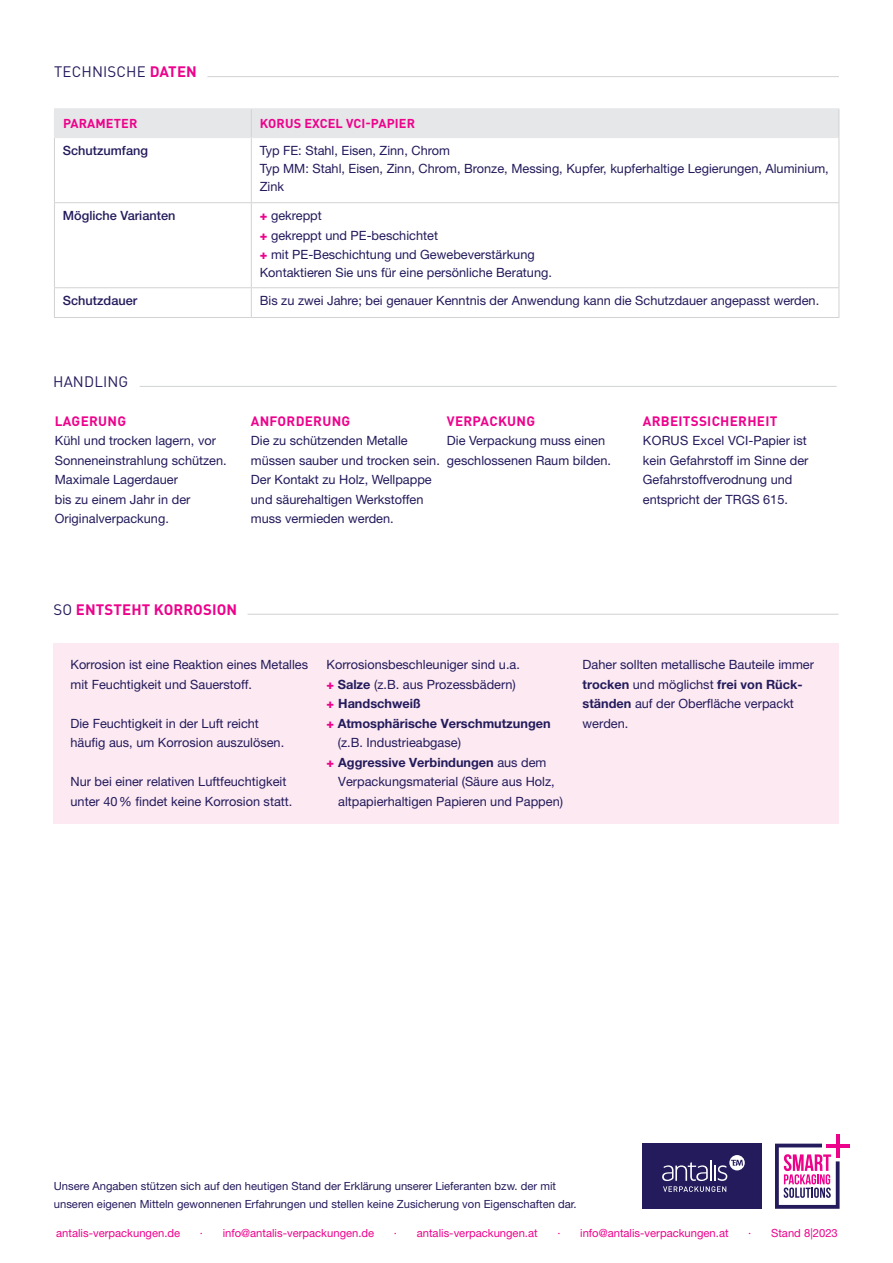
<style>
.page{position:relative;width:893px;height:1263px;background:#fff}
.page>*{position:absolute;margin:0;border:0;box-sizing:border-box;transform-origin:0 0}
.t1{font:15px "DINOT";letter-spacing:.01em;color:#231b5c}
.t2{font:700 15px "DINOT";letter-spacing:.01em;color:#ed028c}
.t3{font:700 13.5px "DINOT";letter-spacing:.02em;color:#ed028c}
.t4{font:12.75px/19.5px "Helvetica Neue LT Std";color:#231b5c}
.t5{font:700 12.75px "Helvetica Neue LT Std";color:#231b5c}
.t6{font:500 12.75px "Helvetica Neue LT Std";color:#231b5c}
.t7{font:700 12.75px "DINOT";letter-spacing:.01em;color:#ed028c}
.t8{font:11.25px/18px "Helvetica Neue LT Std";color:#231b5c}
.t9{font:11.25px "Helvetica Neue LT Std";color:#ed028c}
.s1{font-weight:700;color:#ed028c}
.s2{font-weight:800;color:#ed028c}
.s3{font-weight:400;color:#231b5c}
.s4{font-weight:700}
.s5{font-weight:400}
</style>
<div class="page">
<hr style="left:54px;top:108px;width:197px;height:1px;background:#e6e7e9">
<hr style="left:251px;top:108px;width:588px;height:1px;background:#e6e7e9">
<div style="left:54px;top:109px;width:785px;height:29px;background:#e6e7e9"></div>
<hr style="left:54px;top:138px;width:1px;height:64px;background:#d1d2d4">
<hr style="left:251px;top:138px;width:1px;height:64px;background:#d1d2d4">
<hr style="left:838px;top:138px;width:1px;height:64px;background:#d1d2d4">
<hr style="left:54px;top:202px;width:197px;height:1px;background:#d1d2d4">
<hr style="left:54px;top:203px;width:1px;height:84px;background:#d1d2d4">
<hr style="left:251px;top:202px;width:588px;height:1px;background:#d1d2d4">
<hr style="left:251px;top:203px;width:1px;height:84px;background:#d1d2d4">
<hr style="left:838px;top:203px;width:1px;height:84px;background:#d1d2d4">
<hr style="left:54px;top:287px;width:197px;height:1px;background:#d1d2d4">
<svg style="left:54px;top:288px;width:1px;height:29px"></svg>
<hr style="left:251px;top:287px;width:588px;height:1px;background:#d1d2d4">
<svg style="left:251px;top:288px;width:1px;height:29px"></svg>
<svg style="left:838px;top:288px;width:1px;height:29px"></svg>
<hr style="left:54px;top:317px;width:197px;height:1px;background:#d1d2d4">
<hr style="left:251px;top:317px;width:588px;height:1px;background:#d1d2d4">
<hr style="left:207px;top:76px;width:632px;height:1px;background:#d1d2d4">
<hr style="left:140px;top:386px;width:697px;height:1px;background:#d1d2d4">
<hr style="left:248px;top:614px;width:591px;height:1px;background:#d1d2d4">
<div style="left:53px;top:643px;width:786px;height:180px;background:#fce9f1"></div>
<div style="left:642px;top:1143px;width:120px;height:66px;background:#231b5c"></div>
<svg style="left:662px;top:1155px;width:83px;height:37px"></svg>
<svg style="left:775px;top:1143px;width:65px;height:66px"></svg>
<hr style="left:836px;top:1134px;width:4px;height:23px;background:#ed028c">
<svg style="left:826px;top:1143px;width:23px;height:4px"></svg>
<p class="t1" style="left:54px;top:60px;width:144px">TECHNISCHE <span class="s1">DATEN</span></p>
<p class="t7" style="left:63px;top:113px;width:76px">PARAMETER</p>
<p class="t7" style="left:260px;top:113px;width:157px">KORUS EXCEL VCI-PAPIER</p>
<p class="t6" style="left:63px;top:143px;width:87px">Schutzumfang</p>
<p class="t4" style="left:260px;top:141px;width:570px;line-height:18px">Typ FE: Stahl, Eisen, Zinn, Chrom<br>Typ MM: Stahl, Eisen, Zinn, Chrom, Bronze, Messing, Kupfer, kupferhaltige Legierungen, Aluminium,<br>Zink</p>
<p class="t6" style="left:63px;top:208px;width:114px">Mögliche Varianten</p>
<p class="t4" style="left:260px;top:206px;width:276px"><span class="s2">+</span> gekreppt<br><span class="s2">+</span> gekreppt und PE-beschichtet<br><span class="s2">+</span> mit PE-Beschichtung und Gewebeverstärkung</p>
<p class="t4" style="left:260px;top:263px;width:294px">Kontaktieren Sie uns für eine persönliche Beratung.</p>
<p class="t6" style="left:63px;top:293px;width:76px">Schutzdauer</p>
<p class="t4" style="left:260px;top:291px;width:561px">Bis zu zwei Jahre; bei genauer Kenntnis der Anwendung kann die Schutzdauer angepasst werden.</p>
<p class="t1" style="left:53px;top:370px;width:77px">HANDLING</p>
<p class="t3" style="left:55px;top:410px;width:73px">LAGERUNG</p>
<p class="t4" style="left:55px;top:431px;width:173px">Kühl und trocken lagern, vor<br>Sonneneinstrahlung schützen.<br>Maximale Lagerdauer<br>bis zu einem Jahr in der<br>Originalverpackung.</p>
<p class="t3" style="left:251px;top:410px;width:101px">ANFORDERUNG</p>
<p class="t4" style="left:251px;top:431px;width:190px">Die zu schützenden Metalle müssen sauber und trocken sein.<br>Der Kontakt zu Holz, Wellpappe und säurehaltigen Werkstoffen muss vermieden werden.</p>
<p class="t3" style="left:447px;top:410px;width:90px">VERPACKUNG</p>
<p class="t4" style="left:447px;top:431px;width:166px">Die Verpackung muss einen geschlossenen Raum bilden.</p>
<p class="t2" style="left:54px;top:597px;width:185px"><span class="s3">SO</span> ENTSTEHT KORROSION</p>
<p class="t3" style="left:643px;top:410px;width:136px">ARBEITSSICHERHEIT</p>
<p class="t4" style="left:643px;top:431px;width:167px">KORUS Excel VCI-Papier ist kein Gefahrstoff im Sinne der<br>Gefahrstoffverodnung und entspricht der TRGS 615.</p>
<p class="t4" style="left:71px;top:655px;width:239px">Korrosion ist eine Reaktion eines Metalles mit Feuchtigkeit und Sauerstoff.</p>
<p class="t4" style="left:71px;top:713px;width:215px">Die Feuchtigkeit in der Luft reicht häufig aus, um Korrosion auszulösen.</p>
<p class="t4" style="left:71px;top:772px;width:223px">Nur bei einer relativen Luftfeuchtigkeit unter 40% findet keine Korrosion statt.</p>
<p class="t4" style="left:327px;top:655px;width:195px">Korrosionsbeschleuniger sind u.a.</p>
<p class="t4" style="left:327px;top:674px;width:191px"><span class="s2">+</span> <span class="s4">Salze</span> (z.B. aus Prozessbädern)</p>
<p class="t5" style="left:327px;top:696px;width:96px"><span class="s2">+</span> Handschweiß</p>
<p class="t5" style="left:327px;top:715px;width:226px"><span class="s2">+</span> Atmosphärische Verschmutzungen</p>
<p class="t4" style="left:338px;top:733px;width:125px">(z.B. Industrieabgase)</p>
<p class="t5" style="left:327px;top:754px;width:221px"><span class="s2">+</span> Aggressive Verbindungen <span class="s5">aus dem</span></p>
<p class="t4" style="left:338px;top:772px;width:218px">Verpackungsmaterial (Säure aus Holz,</p>
<p class="t4" style="left:338px;top:791px;width:226px">altpapierhaltigen Papieren und Pappen)</p>
<p class="t4" style="left:583px;top:655px;width:233px">Daher sollten metallische Bauteile immer <span class="s4">trocken</span> und möglichst <span class="s4">frei von Rück&shy;ständen</span> auf der Oberfläche verpackt werden.</p>
<p class="t8" style="left:54px;top:1176px;width:524px">Unsere Angaben stützen sich auf den heutigen Stand der Erklärung unserer Lieferanten bzw. der mit unseren eigenen Mitteln gewonnenen Erfahrungen und stellen keine Zusicherung von Eigenschaften dar.</p>
<p class="t9" style="left:56px;top:1226px;width:125px">antalis-verpackungen.de</p>
<p class="t9" style="left:200px;top:1226px;width:176px">· info@antalis-verpackungen.de</p>
<p class="t9" style="left:394px;top:1226px;width:145px">· antalis-verpackungen.at</p>
<p class="t9" style="left:557px;top:1226px;width:173px">· info@antalis-verpackungen.at</p>
<p class="t9" style="left:748px;top:1226px;width:91px">· Stand 8|2023</p>
</div>
